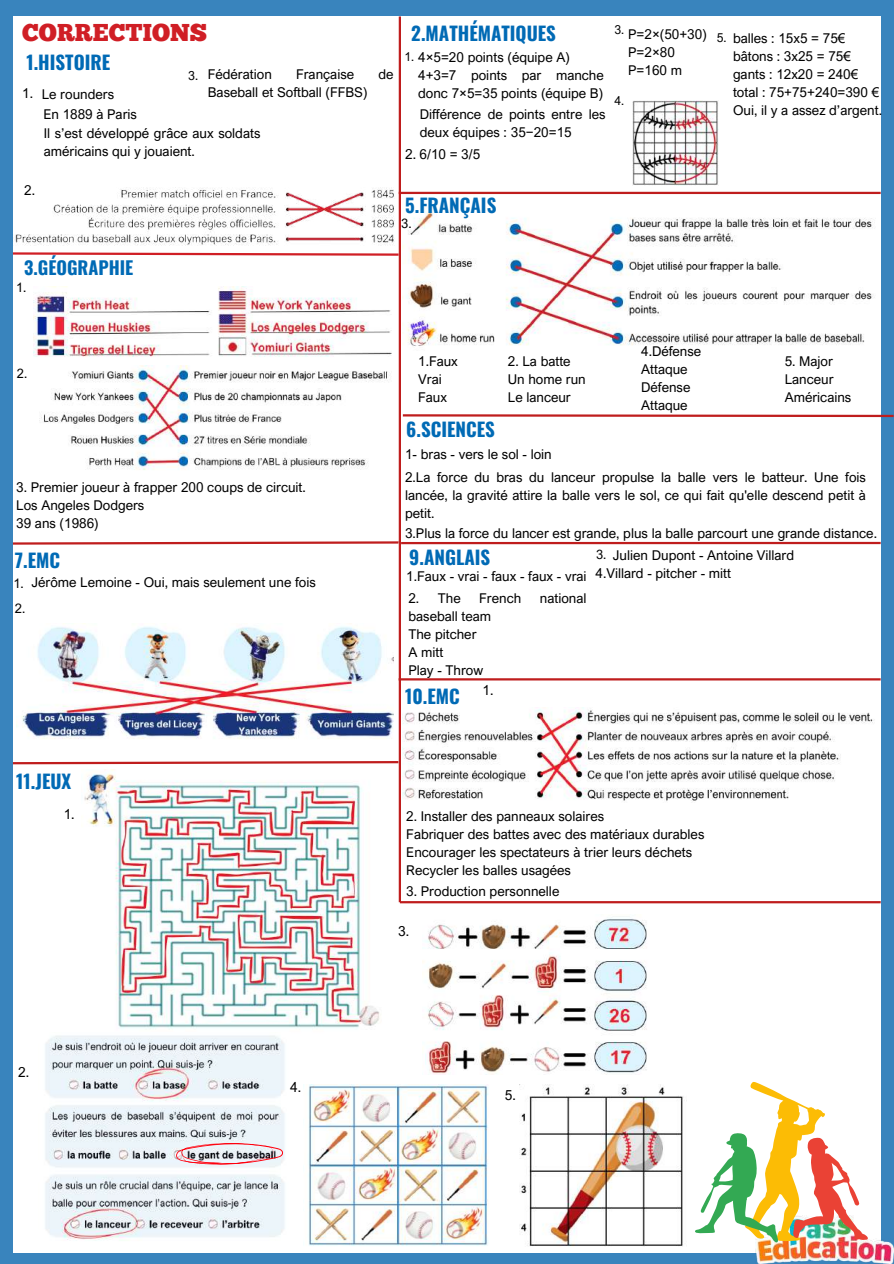
<style>
.page{position:relative;width:894px;height:1264px;background:#fff}
.page>*{position:absolute;margin:0;border:0;box-sizing:border-box;transform-origin:0 0}
.t1{font:24.3px "Chunk Five";color:#d01e25}
.t2{font:700 18.9px "Oswald";color:#006ab5}
.t3{font:700 18.15px "Oswald";color:#006ab5}
.t4{font:13.65px "Arial Nova";color:#000}
.t5{font:13.5px/18px "Arial Nova";color:#000}
.t6{font:13.05px "Arial Nova";color:#000}
.t7{font:12.9px "Arial Nova";color:#000}
.t8{font:12.75px "Arial Nova";color:#000}
.t9{font:12.3px "Arial Nova";color:#000}
.t10{font:12.15px "Arial Nova";color:#000}
.s1{font-size:13.65px}
.s2{font-size:12.15px}
</style>
<div class="page">
<div style="left:0;top:0;width:893px;height:1263px;background:#3984bd"></div>
<div style="left:13px;top:16px;width:867px;height:1237px;background:#fff"></div>
<hr style="left:398px;top:16px;width:3px;height:527px;background:#bf1d1d">
<svg style="left:13px;top:251px;width:386px;height:6px"></svg>
<hr style="left:398px;top:541px;width:3px;height:361px;background:#bf1d1d">
<svg style="left:13px;top:760px;width:386px;height:5px"></svg>
<hr style="left:400px;top:901px;width:480px;height:2px;background:#bf1d1d">
<img style="left:755px;top:1215px;width:138px;height:48px">
<hr style="left:398px;top:192px;width:482px;height:2px;background:#bf1d1d">
<hr style="left:398px;top:678px;width:482px;height:2px;background:#bf1d1d">
<svg style="left:402px;top:413px;width:491px;height:5px"></svg>
<img style="left:15px;top:188px;width:380px;height:58px">
<img style="left:632px;top:100px;width:86px;height:86px">
<img style="left:402px;top:206px;width:471px;height:140px">
<img style="left:402px;top:707px;width:472px;height:94px">
<img style="left:84px;top:770px;width:296px;height:259px">
<img style="left:45px;top:1035px;width:240px;height:206px">
<img style="left:422px;top:918px;width:225px;height:156px">
<img style="left:303px;top:1084px;width:186px;height:162px">
<img style="left:520px;top:1084px;width:164px;height:163px">
<svg style="left:695px;top:1081px;width:173px;height:163px"></svg>
<svg style="left:13px;top:540px;width:386px;height:6px"></svg>
<hr style="left:401px;top:542px;width:479px;height:2px;background:#bf1d1d">
<img style="left:34px;top:287px;width:358px;height:70px">
<img style="left:39px;top:365px;width:349px;height:105px">
<img style="left:22px;top:623px;width:371px;height:116px">
<svg style="left:175px;top:1135px;width:109px;height:38px"></svg>
<h1 class="t1" style="left:22px;top:23px;width:186px">CORRECTIONS</h1>
<h2 class="t2" style="left:26px;top:48px;width:85px">1.HISTOIRE</h2>
<p class="t5" style="left:208px;top:65px;width:66px">Fédération</p>
<p class="t5" style="left:296px;top:65px;width:60px">Française</p>
<p class="t5" style="left:378px;top:65px;width:17px">de</p>
<p class="t5" style="left:208px;top:83px;width:161px">Baseball et Softball (FFBS)</p>
<p class="t9" style="left:188px;top:68px;width:11px">3.</p>
<p class="t5" style="left:22px;top:84px;width:12px">1.</p>
<p class="t5" style="left:42px;top:83px;width:97px;line-height:20.7px">Le rounders<br>En 1889 à Paris</p>
<p class="t5" style="left:44px;top:124px;width:218px">Il s’est développé grâce aux soldats américains qui y jouaient.</p>
<h2 class="t2" style="left:411px;top:19px;width:146px">2.MATHÉMATIQUES</h2>
<p class="t10" style="left:404px;top:49px;width:11px">1.</p>
<p class="t5" style="left:418px;top:48px;width:187px">4×5=20 points (équipe A)<br>4+3=7 points par manche donc 7×5=35 points (équipe B)</p>
<p class="t5" style="left:419px;top:105px;width:187px">Différence de points entre les deux équipes : 35−20=15</p>
<p class="t5" style="left:405px;top:145px;width:77px"><span class="s1">2.</span> 6/10 = 3/5</p>
<p class="t10" style="left:614px;top:22px;width:11px">3.</p>
<p class="t5" style="left:628px;top:25px;width:80px">P=2×(50+30)<br>P=2×80<br>P=160 m</p>
<p class="t10" style="left:614px;top:94px;width:11px">4.</p>
<p class="t5" style="left:24px;top:181px;width:12px">2.</p>
<h2 class="t2" style="left:405px;top:191px;width:93px">5.FRANÇAIS</h2>
<p class="t7" style="left:401px;top:216px;width:12px">3.</p>
<h3 class="t3" style="left:24px;top:254px;width:111px">3.GÉOGRAPHIE</h3>
<p class="t8" style="left:16px;top:280px;width:12px">1.</p>
<p class="t5" style="left:732px;top:29px;width:150px;text-indent:-16px"><span class="s2">5.</span> balles : 15x5 = 75€ bâtons : 3x25 = 75€ gants : 12x20 = 240€ total : 75+75+240=390 €<br>Oui, il y a assez d’argent.</p>
<p class="t8" style="left:17px;top:365px;width:12px">2.</p>
<p class="t5" style="left:16px;top:478px;width:291px">3. Premier joueur à frapper 200 coups de circuit.<br>Los Angeles Dodgers<br>39 ans (1986)</p>
<h2 class="t2" style="left:15px;top:545px;width:47px">7.EMC</h2>
<p class="t6" style="left:13px;top:575px;width:12px">1.</p>
<p class="t5" style="left:31px;top:573px;width:286px">Jérôme Lemoine - Oui, mais seulement une fois</p>
<p class="t6" style="left:15px;top:600px;width:12px">2.</p>
<p class="t5" style="left:641px;top:342px;width:62px">4.Défense<br>Attaque<br>Défense<br>Attaque</p>
<p class="t5" style="left:784px;top:352px;width:68px">5. Major<br>Lanceur<br>Américains</p>
<p class="t5" style="left:405px;top:442px;width:462px;line-height:23px">1- bras - vers le sol - loin<br>2.La force du bras du lanceur propulse la balle vers le batteur. Une fois</p>
<p class="t5" style="left:405px;top:486px;width:462px">lancée, la gravité attire la balle vers le sol, ce qui fait qu'elle descend petit à petit.</p>
<p class="t5" style="left:405px;top:523px;width:473px">3.Plus la force du lancer est grande, plus la balle parcourt une grande distance.</p>
<p class="t5" style="left:418px;top:352px;width:41px">1.Faux<br>Vrai<br>Faux</p>
<p class="t5" style="left:507px;top:352px;width:79px">2. La batte<br>Un home run<br>Le lanceur</p>
<h2 class="t2" style="left:406px;top:415px;width:90px">6.SCIENCES</h2>
<h2 class="t2" style="left:409px;top:542px;width:82px">9.ANGLAIS</h2>
<p class="t8" style="left:596px;top:546px;width:12px">3.</p>
<p class="t5" style="left:612px;top:545px;width:182px">Julien Dupont - Antoine Villard</p>
<p class="t5" style="left:406px;top:567px;width:182px">1.Faux - vrai - faux - faux - vrai</p>
<p class="t5" style="left:408px;top:588px;width:54px">2. The</p>
<p class="t5" style="left:479px;top:588px;width:43px">French</p>
<p class="t5" style="left:539px;top:588px;width:48px">national</p>
<p class="t5" style="left:408px;top:606px;width:84px">baseball team<br>The pitcher<br>A mitt<br>Play - Throw</p>
<h2 class="t2" style="left:405px;top:682px;width:56px">10.EMC</h2>
<p class="t4" style="left:482px;top:682px;width:13px">1.</p>
<p class="t5" style="left:595px;top:564px;width:137px">4.Villard - pitcher - mitt</p>
<h2 class="t2" style="left:16px;top:767px;width:57px">11.JEUX</h2>
<p class="t4" style="left:64px;top:805px;width:13px">1.</p>
<p class="t5" style="left:406px;top:807px;width:299px">2. Installer des panneaux solaires<br>Fabriquer des battes avec des matériaux durables Encourager les spectateurs à trier leurs déchets Recycler les balles usagées</p>
<p class="t5" style="left:406px;top:882px;width:154px">3. Production personnelle</p>
<p class="t4" style="left:18px;top:1063px;width:13px">2.</p>
<p class="t4" style="left:290px;top:1078px;width:13px">4.</p>
<p class="t4" style="left:398px;top:922px;width:13px">3.</p>
<p class="t4" style="left:505px;top:1086px;width:13px">5.</p>
</div>
